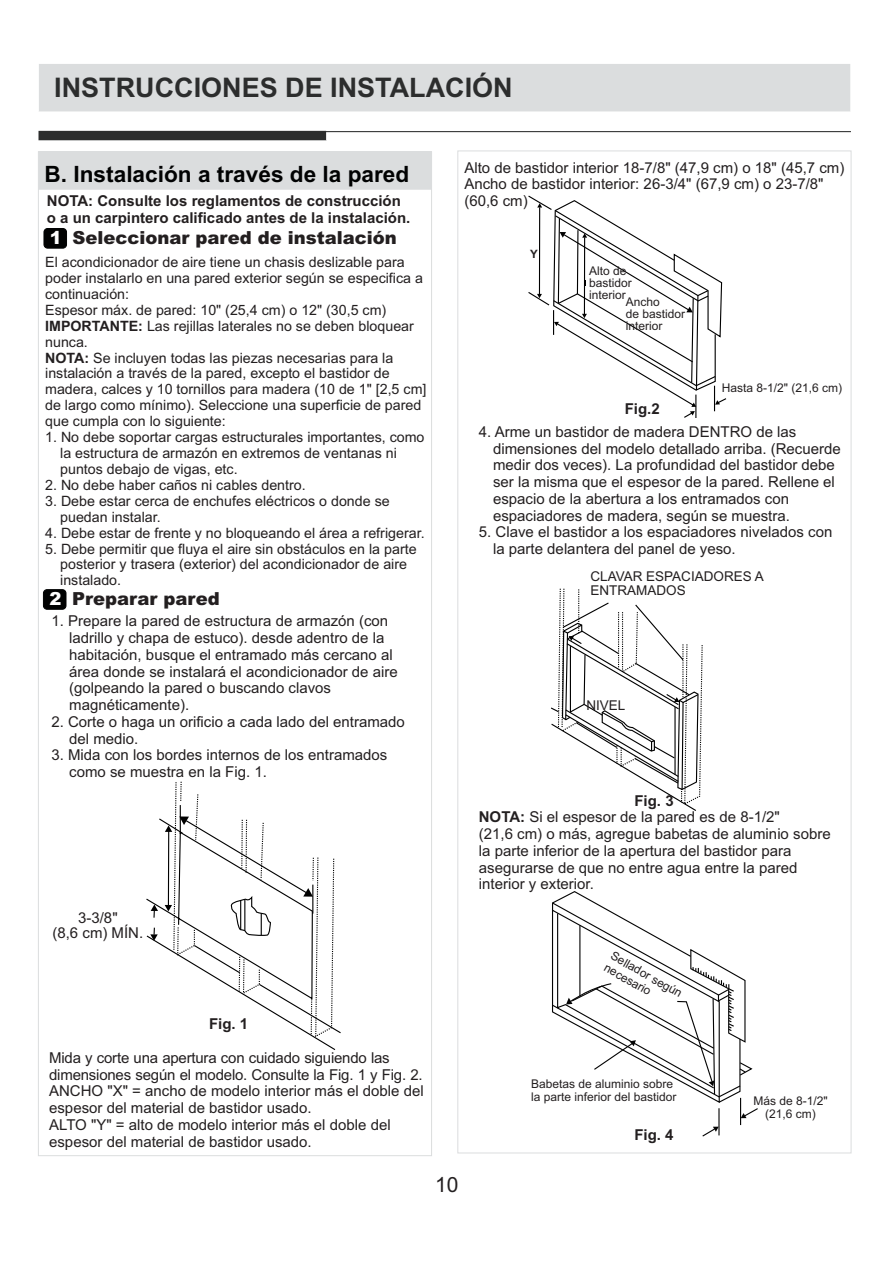
<style>
.page{position:relative;width:893px;height:1263px;background:#fff}
.page>*{position:absolute;margin:0;border:0;box-sizing:border-box;transform-origin:0 0}
.t1{font:700 27px "Arial";color:#2c2d2d}
.t2{font:700 22.5px "Arial";color:#010202}
.t3{font:21px "Arial";color:#231f20}
.t4{font:italic 900 18px "Arial";color:#231f20}
.t5{font:15px/16.8px "Arial";color:#231f20}
.t6{font:700 15px/16.8px "Arial";color:#231f20}
.t7{font:14.25px/15.9px "Arial";color:#231f20}
.t8{font:13.5px/13.5px "Arial";color:#231f20}
.t9{font:12px/12px "Arial";color:#231f20}
.t10{font:700 11.55px "Arial";color:#231f20}
.s1{color:#fff}
.s2{font-weight:700}
</style>
<div class="page">
<div style="left:39px;top:64px;width:811px;height:47px;background:#dbddde"></div>
<hr style="left:41px;top:131px;width:810px;height:1px;background:#2c2d2d">
<div style="left:39px;top:131px;width:287px;height:9px;background:#2c2d2d"></div>
<svg style="left:551px;top:588px;width:152px;height:223px"></svg>
<svg style="left:552px;top:891px;width:206px;height:246px"></svg>
<svg style="left:528px;top:195px;width:199px;height:223px"></svg>
<div style="left:38px;top:151px;width:394px;height:39px;background:#dbddde"></div>
<div style="left:44px;top:228px;width:23px;height:20px;background:#010202;border:1px solid #010202;border-radius:4px"></div>
<div style="left:43px;top:589px;width:23px;height:20px;background:#010202;border:1px solid #010202;border-radius:4px"></div>
<svg style="left:146px;top:781px;width:195px;height:269px"></svg>
<h1 class="t1" style="left:54px;top:77px;width:460px">INSTRUCCIONES DE INSTALACIÓN</h1>
<h2 class="t2" style="left:45px;top:165px;width:366px">B. Instalación a través de la pared</h2>
<p class="t6" style="left:47px;top:194px;width:365px">NOTA: Consulte los reglamentos de construcción o a un carpintero calificado antes de la instalación.</p>
<p class="t4" style="left:50px;top:231px;width:348px"><span class="s1">1</span> Seleccionar pared de instalación</p>
<p class="t7" style="left:45px;top:255px;width:383px">El acondicionador de aire tiene un chasis deslizable para poder instalarlo en una pared exterior según se especifica a continuación:<br>Espesor máx. de pared: 10" (25,4 cm) o 12" (30,5 cm)<br><span class="s2">IMPORTANTE:</span> Las rejillas laterales no se deben bloquear nunca.<br><span class="s2">NOTA:</span> Se incluyen todas las piezas necesarias para la instalación a través de la pared, excepto el bastidor de madera, calces y 10 tornillos para madera (10 de 1" [2,5 cm] de largo como mínimo). Seleccione una superficie de pared que cumpla con lo siguiente:</p>
<p class="t7" style="left:60px;top:430px;width:366px;text-indent:-15px">1. No debe soportar cargas estructurales importantes, como la estructura de armazón en extremos de ventanas ni puntos debajo de vigas, etc.</p>
<p class="t7" style="left:45px;top:478px;width:262px">2. No debe haber caños ni cables dentro.</p>
<p class="t7" style="left:60px;top:494px;width:331px;text-indent:-15px">3. Debe estar cerca de enchufes eléctricos o donde se puedan instalar.</p>
<p class="t7" style="left:45px;top:526px;width:381px">4. Debe estar de frente y no bloqueando el área a refrigerar.</p>
<p class="t7" style="left:60px;top:542px;width:358px;text-indent:-15px">5. Debe permitir que fluya el aire sin obstáculos en la parte posterior y trasera (exterior) del acondicionador de aire instalado.</p>
<p class="t4" style="left:49px;top:592px;width:172px"><span class="s1">2</span> Preparar pared</p>
<p class="t5" style="left:69px;top:614px;width:330px;text-indent:-18px">1. Prepare la pared de estructura de armazón (con ladrillo y chapa de estuco). desde adentro de la habitación, busque el entramado más cercano al área donde se instalará el acondicionador de aire (golpeando la pared o buscando clavos magnéticamente).</p>
<p class="t5" style="left:69px;top:715px;width:337px;text-indent:-18px">2. Corte o haga un orificio a cada lado del entramado del medio.</p>
<p class="t5" style="left:69px;top:748px;width:320px;text-indent:-18px">3. Mida con los bordes internos de los entramados como se muestra en la Fig. 1.</p>
<p class="t5" style="left:52px;top:911px;width:92px;line-height:15px;text-align:center">3-3/8"<br>(8,6 cm) MÍN.</p>
<p class="t6" style="left:209px;top:1017px;width:41px">Fig. 1</p>
<p class="t5" style="left:49px;top:1051px;width:376px">Mida y corte una apertura con cuidado siguiendo las dimensiones según el modelo. Consulte la Fig. 1 y Fig. 2.<br>ANCHO "X" = ancho de modelo interior más el doble del espesor del material de bastidor usado.<br>ALTO "Y" = alto de modelo interior más el doble del espesor del material de bastidor usado.</p>
<p class="t5" style="left:464px;top:160px;width:381px">Alto de bastidor interior 18-7/8" (47,9 cm) o 18" (45,7 cm)<br>Ancho de bastidor interior: 26-3/4" (67,9 cm) o 23-7/8" (60,6 cm)</p>
<p class="t10" style="left:530px;top:250px;width:9px">Y</p>
<p class="t9" style="left:589px;top:266px;width:44px">Alto de bastidor interior</p>
<p class="t9" style="left:626px;top:297px;width:61px">Ancho<br>de bastidor interior</p>
<p class="t6" style="left:625px;top:402px;width:37px">Fig.2</p>
<p class="t9" style="left:722px;top:383px;width:122px">Hasta 8-1/2" (21,6 cm)</p>
<p class="t5" style="left:493px;top:424px;width:349px;text-indent:-14px">4. Arme un bastidor de madera DENTRO de las dimensiones del modelo detallado arriba. (Recuerde medir dos veces). La profundidad del bastidor debe ser la misma que el espesor de la pared. Rellene el espacio de la abertura a los entramados con espaciadores de madera, según se muestra.</p>
<p class="t5" style="left:493px;top:525px;width:341px;text-indent:-14px">5. Clave el bastidor a los espaciadores nivelados con la parte delantera del panel de yeso.</p>
<p class="t8" style="left:590px;top:571px;width:175px">CLAVAR ESPACIADORES A<br>ENTRAMADOS</p>
<p class="t8" style="left:586px;top:700px;width:41px">NIVEL</p>
<p class="t5" style="left:479px;top:794px;width:353px;text-indent:156px"><span class="s2">Fig. 3<br>NOTA:</span> Si el espesor de la pared es de 8-1/2"<br>(21,6 cm) o más, agregue babetas de aluminio sobre la parte inferior de la apertura del bastidor para asegurarse de que no entre agua entre la pared interior y exterior.</p>
<h3 class="t3" style="left:435px;top:1177px;width:25px">10</h3>
<p class="t9" style="left:614px;top:950px;width:82px;line-height:13.4px;rotate:29deg">Sellador según necesario</p>
<p class="t9" style="left:531px;top:1078px;width:147px;line-height:13.4px">Babetas de aluminio sobre la parte inferior del bastidor</p>
<p class="t6" style="left:634px;top:1128px;width:41px">Fig. 4</p>
<p class="t9" style="left:753px;top:1095px;width:76px;line-height:13.4px;text-align:center">Más de 8-1/2" (21,6 cm)</p>
</div>
